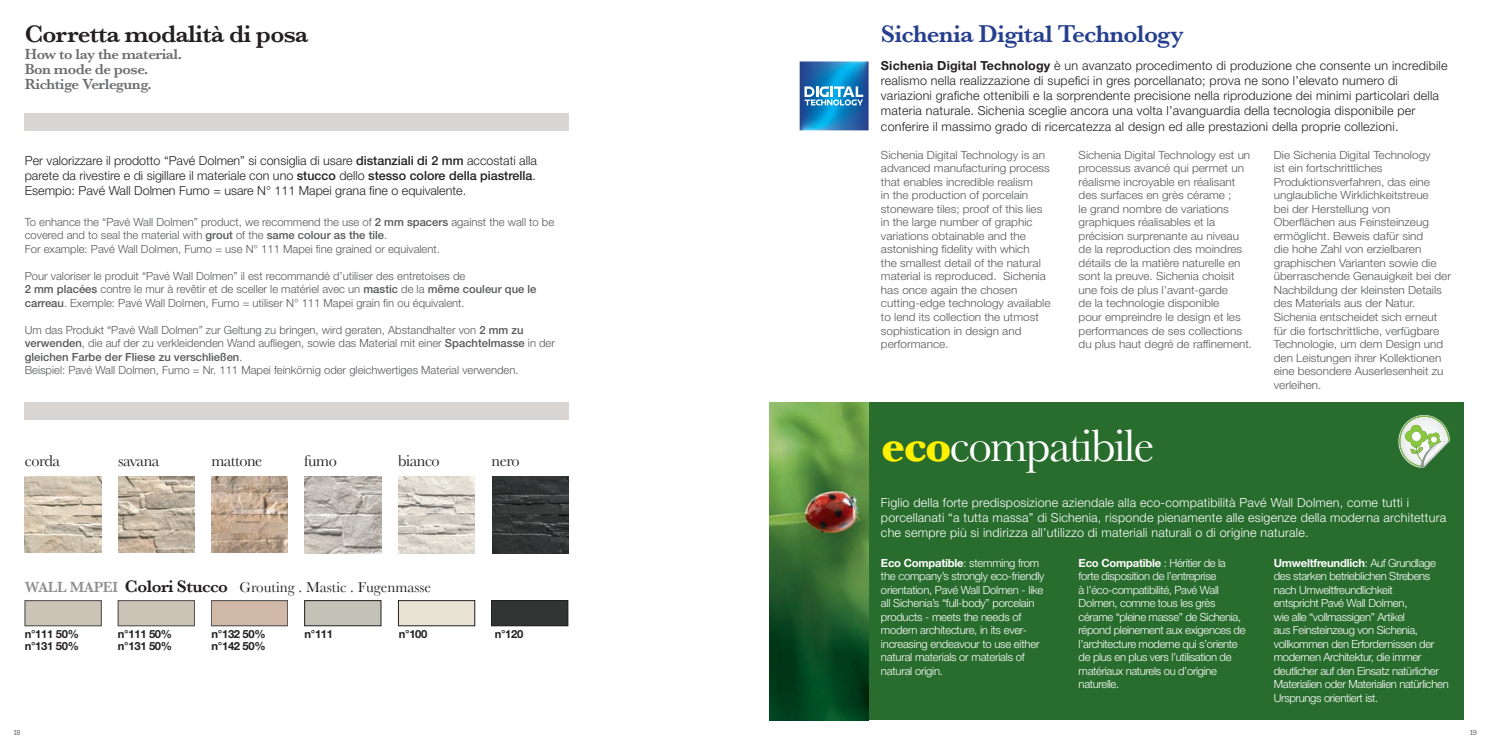
<style>
.page{position:relative;width:1489px;height:745px;background:#fff}
.page>*{position:absolute;margin:0;border:0;box-sizing:border-box;transform-origin:0 0}
.t1{font:47px "Baskerville";letter-spacing:-.035em;color:#fff}
.t2{font:600 25px "Baskerville";letter-spacing:-.03em;color:#253f8e}
.t3{font:600 25px "Baskerville";letter-spacing:-.03em;color:#231f20}
.t4{font:16.25px "Baskerville";letter-spacing:-.03em;color:#231f20}
.t5{font:600 15px/15px "Baskerville";letter-spacing:-.03em;color:#6c6d70}
.t6{font:15px "Baskerville";color:#231f20}
.t7{font:600 15px "Baskerville";letter-spacing:-.03em;color:#909091}
.t8{font:300 12.5px/15px "Helvetica Neue LT Std";letter-spacing:.015em;color:#231f20;text-align:justify}
.t9{font:300 12.5px/15px "Helvetica Neue LT Std";letter-spacing:.015em;color:#fff}
.t10{font:300 11.25px/13.5px "Helvetica Neue LT Std";color:#57585a;scale:1.04 1}
.t11{font:300 11.25px/13.5px "Helvetica Neue LT Std";letter-spacing:-.03em;color:#fff}
.t12{font:300 11.25px/13.5px "Helvetica Neue LT Std";color:#57585a}
.t13{font:700 11.25px/11.9px "Helvetica Neue LT Std";letter-spacing:-.03em;color:#231f20}
.t14{font:7.5px "URW Sarandib D Ligh";color:#231f20}
.s1{font-weight:500}
.s2{font-weight:600;font-size:17.5px}
.s3{font-weight:700}
.s4{font-weight:700;color:#fff101}
</style>
<div class="page">
<div style="left:769px;top:402px;width:694px;height:317px;background:#286d2d"></div>
<img style="left:25px;top:476px;width:76px;height:76px">
<img style="left:211px;top:476px;width:76px;height:76px">
<img style="left:398px;top:476px;width:77px;height:76px">
<img style="left:305px;top:476px;width:76px;height:76px">
<img style="left:492px;top:476px;width:76px;height:76px">
<img style="left:118px;top:476px;width:76px;height:76px">
<img style="left:769px;top:402px;width:99px;height:317px">
<img style="left:1399px;top:415px;width:49px;height:48px">
<img style="left:1404px;top:424px;width:22px;height:23px">
<img style="left:1437px;top:432px;width:3px;height:8px">
<svg style="left:1409px;top:431px;width:28px;height:36px"></svg>
<img style="left:1423px;top:440px;width:26px;height:28px">
<div style="left:25px;top:113px;width:544px;height:17px;background:#d8d5d2"></div>
<div style="left:25px;top:402px;width:544px;height:17px;background:#d8d5d2"></div>
<svg style="left:799px;top:61px;width:69px;height:69px;background:#3187c1"></svg>
<div style="left:25px;top:600px;width:76px;height:25px;background:#ccc5b7"></div>
<div style="left:211px;top:600px;width:76px;height:25px;background:#cfb9a6"></div>
<div style="left:305px;top:600px;width:76px;height:25px;background:#c3c2b7"></div>
<div style="left:304px;top:600px;width:77px;height:25px;border:1px solid #231f20"></div>
<div style="left:491px;top:600px;width:77px;height:25px;background:#313534"></div>
<div style="left:491px;top:600px;width:77px;height:25px;border:1px solid #231f20"></div>
<div style="left:118px;top:600px;width:76px;height:25px;background:#ccc5b7"></div>
<div style="left:398px;top:600px;width:77px;height:25px;background:#e9e3d5"></div>
<div style="left:398px;top:600px;width:77px;height:25px;border:1px solid #231f20"></div>
<h2 class="t3" style="left:25px;top:19px;width:285px">Corretta modalità di posa</h2>
<h3 class="t5" style="left:25px;top:46px;width:159px">How to lay the material.<br>Bon mode de pose.<br>Richtige Verlegung.</h3>
<p class="t8" style="left:25px;top:153px;width:513px">Per valorizzare il prodotto “Pavé Dolmen” si consiglia di usare <span class="s1">distanziali di 2 mm</span> accostati alla parete da rivestire e di sigillare il materiale con uno <span class="s1">stucco</span> dello <span class="s1">stesso colore della piastrella</span>.<br>Esempio: Pavé Wall Dolmen Fumo = usare N° 111 Mapei grana fine o equivalente.</p>
<p class="t12" style="left:25px;top:214px;width:531px">To enhance the “Pavé Wall Dolmen” product, we recommend the use of <span class="s1">2 mm spacers</span> against the wall to be covered and to seal the material with <span class="s1">grout</span> of the <span class="s1">same colour as the tile</span>.<br>For example: Pavé Wall Dolmen, Fumo = use N° 111 Mapei fine grained or equivalent.</p>
<p class="t12" style="left:25px;top:268px;width:513px">Pour valoriser le produit “Pavé Wall Dolmen” il est recommandé d’utiliser des entretoises de<br><span class="s1">2 mm placées</span> contre le mur à revêtir et de sceller le matériel avec un <span class="s1">mastic</span> de la <span class="s1">même couleur que le carreau</span>. Exemple: Pavé Wall Dolmen, Fumo = utiliser N° 111 Mapei grain fin ou équivalent.</p>
<p class="t12" style="left:25px;top:322px;width:531px">Um das Produkt “Pavé Wall Dolmen” zur Geltung zu bringen, wird geraten, Abstandhalter von <span class="s1">2 mm zu verwenden</span>, die auf der zu verkleidenden Wand aufliegen, sowie das Material mit einer <span class="s1">Spachtelmasse</span> in der <span class="s1">gleichen Farbe der Fliese zu verschließen</span>.<br>Beispiel: Pavé Wall Dolmen, Fumo = Nr. 111 Mapei feinkörnig oder gleichwertiges Material verwenden.</p>
<h3 class="t4" style="left:304px;top:451px;width:34px">fumo</h3>
<h3 class="t4" style="left:25px;top:451px;width:36px">corda</h3>
<h3 class="t4" style="left:211px;top:451px;width:52px">mattone</h3>
<h3 class="t4" style="left:398px;top:451px;width:43px">bianco</h3>
<h3 class="t4" style="left:118px;top:451px;width:43px">savana</h3>
<h3 class="t4" style="left:491px;top:451px;width:30px">nero</h3>
<h3 class="t7" style="left:25px;top:577px;width:95px">WALL MAPEI</h3>
<h3 class="t6" style="left:125px;top:578px;width:307px"><span class="s2">Colori Stucco</span> Grouting . Mastic . Fugenmasse</h3>
<p class="t13" style="left:304px;top:627px;width:30px">n°111</p>
<p class="t13" style="left:25px;top:627px;width:56px">n°111 50% n°131 50%</p>
<p class="t13" style="left:118px;top:639px;width:56px">n°131 50%</p>
<p class="t13" style="left:211px;top:639px;width:56px">n°142 50%</p>
<p class="t13" style="left:118px;top:627px;width:56px">n°111 50%</p>
<p class="t13" style="left:211px;top:627px;width:56px">n°132 50%</p>
<p class="t13" style="left:399px;top:627px;width:30px">n°100</p>
<p class="t13" style="left:495px;top:627px;width:30px">n°120</p>
<h2 class="t2" style="left:881px;top:19px;width:304px">Sichenia Digital Technology</h2>
<p class="t8" style="left:881px;top:58px;width:568px;text-align:left"><span class="s3">Sichenia Digital Technology</span> è un avanzato procedimento di produzione che consente un incredibile realismo nella realizzazione di supefici in gres porcellanato; prova ne sono l’elevato numero di variazioni grafiche ottenibili e la sorprendente precisione nella riproduzione dei minimi particolari della materia naturale. Sichenia sceglie ancora una volta l’avanguardia della tecnologia disponibile per conferire il massimo grado di ricercatezza al design ed alle prestazioni della proprie collezioni.</p>
<p class="t10" style="left:881px;top:148px;width:164px">Sichenia Digital Technology is an advanced manufacturing process that enables incredible realism<br>in the production of porcelain stoneware tiles; proof of this lies in the large number of graphic variations obtainable and the astonishing fidelity with which<br>the smallest detail of the natural material is reproduced. Sichenia has once again the chosen cutting-edge technology available to lend its collection the utmost sophistication in design and performance.</p>
<p class="t10" style="left:1078px;top:148px;width:168px">Sichenia Digital Technology est un processus avancé qui permet un réalisme incroyable en réalisant des surfaces en grès cérame ;<br>le grand nombre de variations graphiques réalisables et la précision surprenante au niveau de la reproduction des moindres détails de la matière naturelle en sont la preuve. Sichenia choisit une fois de plus l’avant-garde<br>de la technologie disponible<br>pour empreindre le design et les performances de ses collections du plus haut degré de raffinement.</p>
<p class="t10" style="left:1273px;top:148px;width:172px">Die Sichenia Digital Technology<br>ist ein fortschrittliches<br>Produktionsverfahren, das eine unglaubliche Wirklichkeitstreue<br>bei der Herstellung von<br>Oberflächen aus Feinsteinzeug ermöglicht. Beweis dafür sind<br>die hohe Zahl von erzielbaren graphischen Varianten sowie die überraschende Genauigkeit bei der<br>Nachbildung der kleinsten Details des Materials aus der Natur.<br>Sichenia entscheidet sich erneut für die fortschrittliche, verfügbare<br>Technologie, um dem Design und den Leistungen ihrer Kollektionen eine besondere Auserlesenheit zu verleihen.</p>
<h1 class="t1" style="left:881px;top:418px;width:275px"><span class="s4">eco</span>compatibile</h1>
<p class="t9" style="left:881px;top:495px;width:567px">Figlio della forte predisposizione aziendale alla eco-compatibilità Pavé Wall Dolmen, come tutti i porcellanati “a tutta massa” di Sichenia, risponde pienamente alle esigenze della moderna architettura che sempre più si indirizza all’utilizzo di materiali naturali o di origine naturale.</p>
<p class="t11" style="left:881px;top:555px;width:165px"><span class="s3">Eco Compatible</span>: stemming from the company’s strongly eco-friendly orientation, Pavé Wall Dolmen - like all Sichenia’s “full-body” porcelain products - meets the needs of modern architecture, in its ever&shy;increasing endeavour to use either natural materials or materials of natural origin.</p>
<p class="t11" style="left:1078px;top:555px;width:168px"><span class="s3">Eco Compatible</span> : Héritier de la forte disposition de l’entreprise<br>à l’éco-compatibilité, Pavé Wall<br>Dolmen, comme tous les grès cérame “pleine masse” de Sichenia, répond pleinement aux exigences de l’architecture moderne qui s’oriente de plus en plus vers l’utilisation de matériaux naturels ou d’origine naturelle.</p>
<p class="t11" style="left:1273px;top:555px;width:176px"><span class="s3">Umweltfreundlich</span>: Auf Grundlage des starken betrieblichen Strebens nach Umweltfreundlichkeit<br>entspricht Pavé Wall Dolmen,<br>wie alle “vollmassigen” Artikel<br>aus Feinsteinzeug von Sichenia, vollkommen den Erfordernissen der modernen Architektur, die immer deutlicher auf den Einsatz natürlicher Materialien oder Materialien natürlichen Ursprungs orientiert ist.</p>
<p class="t14" style="left:13px;top:727px;width:9px">18</p>
<p class="t14" style="left:1469px;top:727px;width:9px">19</p>
</div>
